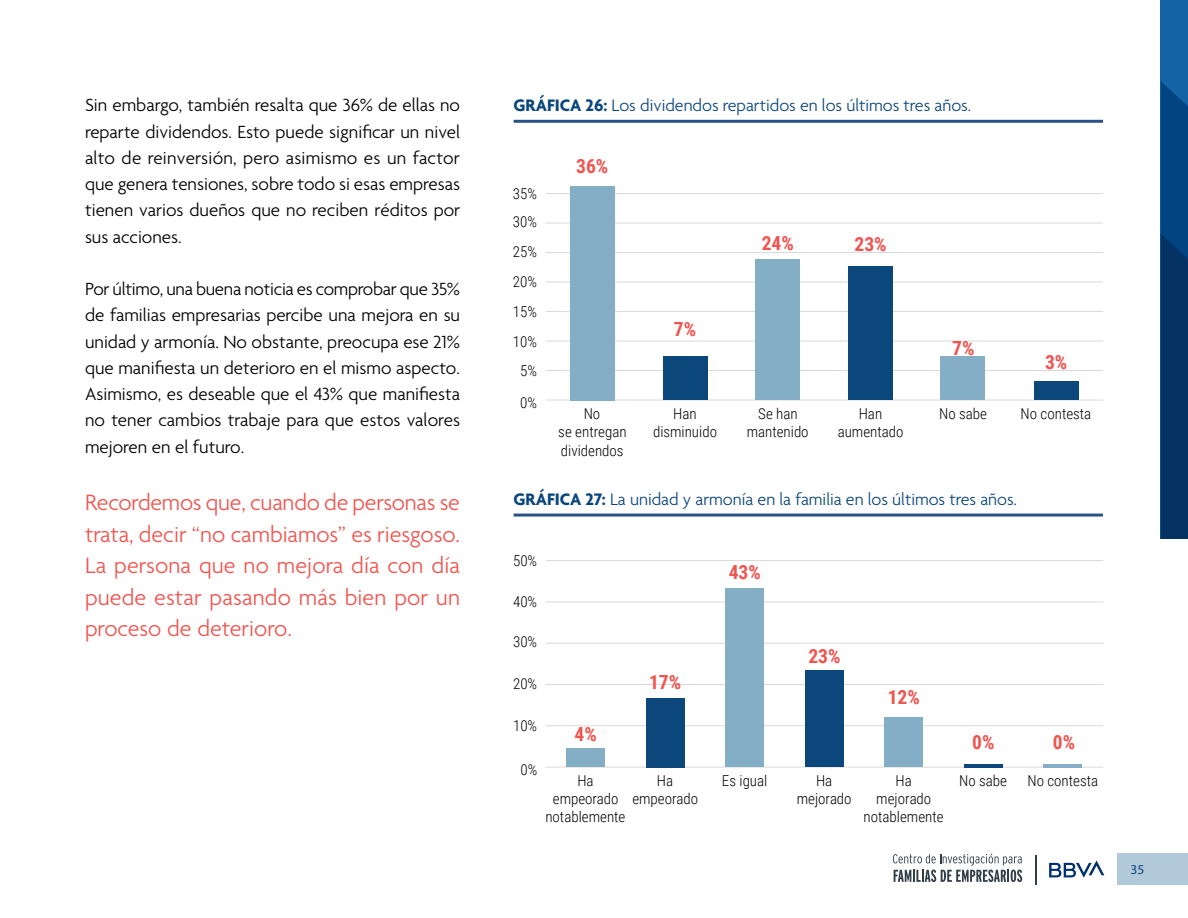
<style>
.page{position:relative;width:1188px;height:918px;background:#fff}
.page>*{position:absolute;margin:0;border:0;box-sizing:border-box;transform-origin:0 0}
.Destacado{font:300 24px/31.5px "Agenda";letter-spacing:.005em;color:#f05550;text-align:justify}
.Gráfica_números{font:700 19.5px "Roboto Condensed";color:#f05550}
.Texto{font:300 19.05px/26.2px "Agenda";color:#000;text-align:justify}
.Gráfica_Título_Núm{font:300 18px "Agenda";color:#0c477b}
.t1{font:300 15px/18px "Roboto Condensed";color:#000;text-align:center}
.t2{font:13.5px "Myriad Pro";color:#0c477b}
.s1{font-weight:700}
</style>
<div class="page">
<svg style="left:893px;top:854px;width:129px;height:28px"></svg>
<hr style="left:1035px;top:855px;width:2px;height:30px;background:#313e48">
<svg style="left:1049px;top:861px;width:55px;height:16px"></svg>
<div style="left:1118px;top:854px;width:70px;height:31px;background:#b2c9da"></div>
<div style="left:1161px;top:0;width:27px;height:539px;background:#1464a5"></div>
<svg style="left:1161px;top:82px;width:27px;height:457px;background:#03396e"></svg>
<hr style="left:514px;top:120px;width:589px;height:3px;background:#2b5284">
<hr style="left:514px;top:514px;width:589px;height:3px;background:#2b5284">
<hr style="left:546px;top:400px;width:557px;height:1px;background:#d9d9d9">
<hr style="left:546px;top:370px;width:557px;height:1px;background:#d9d9d9">
<hr style="left:546px;top:341px;width:557px;height:1px;background:#d9d9d9">
<hr style="left:546px;top:311px;width:557px;height:1px;background:#d9d9d9">
<hr style="left:546px;top:282px;width:557px;height:1px;background:#d9d9d9">
<hr style="left:546px;top:252px;width:557px;height:1px;background:#d9d9d9">
<hr style="left:546px;top:223px;width:557px;height:1px;background:#d9d9d9">
<hr style="left:546px;top:193px;width:557px;height:1px;background:#d9d9d9">
<div style="left:570px;top:186px;width:45px;height:214px;background:#84aec6"></div>
<div style="left:663px;top:356px;width:44px;height:44px;background:#0c477b"></div>
<div style="left:940px;top:356px;width:44px;height:44px;background:#84aec6"></div>
<div style="left:756px;top:259px;width:44px;height:141px;background:#84aec6"></div>
<div style="left:848px;top:267px;width:45px;height:133px;background:#0c477b"></div>
<div style="left:1034px;top:382px;width:44px;height:18px;background:#0c477b"></div>
<hr style="left:546px;top:767px;width:557px;height:1px;background:#d9d9d9">
<hr style="left:546px;top:725px;width:557px;height:1px;background:#d9d9d9">
<hr style="left:546px;top:684px;width:557px;height:1px;background:#d9d9d9">
<hr style="left:546px;top:643px;width:557px;height:1px;background:#d9d9d9">
<hr style="left:546px;top:602px;width:557px;height:1px;background:#d9d9d9">
<hr style="left:546px;top:560px;width:557px;height:1px;background:#d9d9d9">
<div style="left:567px;top:748px;width:38px;height:19px;background:#84aec6"></div>
<div style="left:646px;top:698px;width:38px;height:69px;background:#0c477b"></div>
<div style="left:726px;top:588px;width:38px;height:179px;background:#84aec6"></div>
<div style="left:805px;top:671px;width:38px;height:96px;background:#0c477b"></div>
<div style="left:885px;top:718px;width:38px;height:49px;background:#84aec6"></div>
<hr style="left:964px;top:764px;width:39px;height:3px;background:#0c477b">
<hr style="left:1044px;top:764px;width:38px;height:3px;background:#84aec6">
<p class="Texto" style="left:85px;top:93px;width:377px">Sin embargo, también resalta que 36% de ellas no reparte dividendos. Esto puede significar un nivel alto de reinversión, pero asimismo es un factor que genera tensiones, sobre todo si esas empresas tienen varios dueños que no reciben réditos por sus acciones.</p>
<p class="Texto" style="left:85px;top:277px;width:377px">Por último, una buena noticia es comprobar que 35% de familias empresarias percibe una mejora en su unidad y armonía. No obstante, preocupa ese 21% que manifiesta un deterioro en el mismo aspecto.<br>Asimismo, es deseable que el 43% que manifiesta no tener cambios trabaje para que estos valores mejoren en el futuro.</p>
<p class="Destacado" style="left:85px;top:488px;width:377px">Recordemos que, cuando de personas se trata, decir “no cambiamos” es riesgoso.<br>La persona que no mejora día con día puede estar pasando más bien por un proceso de deterioro.</p>
<p class="Gráfica_Título_Núm" style="left:514px;top:96px;width:459px"><span class="s1">GRÁFICA 26:</span> Los dividendos repartidos en los últimos tres años.</p>
<p class="t1" style="left:513px;top:184px;width:26px">35%</p>
<p class="t1" style="left:513px;top:212px;width:26px">30%</p>
<p class="t1" style="left:513px;top:243px;width:26px">25%</p>
<p class="t1" style="left:513px;top:272px;width:26px">20%</p>
<p class="t1" style="left:513px;top:302px;width:26px">15%</p>
<p class="t1" style="left:513px;top:332px;width:26px">10%</p>
<p class="t1" style="left:520px;top:361px;width:18px">5%</p>
<p class="t1" style="left:520px;top:393px;width:18px">0%</p>
<p class="Gráfica_números" style="left:576px;top:153px;width:34px">36%</p>
<p class="t1" style="left:558px;top:404px;width:70px">No<br>se entregan dividendos</p>
<p class="Gráfica_números" style="left:674px;top:315px;width:24px">7%</p>
<p class="t1" style="left:653px;top:404px;width:66px">Han disminuido</p>
<p class="Gráfica_números" style="left:762px;top:229px;width:34px">24%</p>
<p class="Gráfica_números" style="left:855px;top:230px;width:34px">23%</p>
<p class="Gráfica_números" style="left:952px;top:334px;width:24px">7%</p>
<p class="Gráfica_números" style="left:1045px;top:348px;width:24px">3%</p>
<p class="t1" style="left:747px;top:404px;width:63px">Se han mantenido</p>
<p class="t1" style="left:859px;top:404px;width:25px">Han</p>
<p class="t1" style="left:939px;top:404px;width:49px">No sabe</p>
<p class="t1" style="left:1021px;top:404px;width:72px">No contesta</p>
<p class="t1" style="left:838px;top:422px;width:67px">aumentado</p>
<p class="Gráfica_Título_Núm" style="left:514px;top:490px;width:505px"><span class="s1">GRÁFICA 27:</span> La unidad y armonía en la familia en los últimos tres años.</p>
<p class="t1" style="left:513px;top:551px;width:26px">50%</p>
<p class="t1" style="left:513px;top:592px;width:26px">40%</p>
<p class="t1" style="left:513px;top:632px;width:26px">30%</p>
<p class="t1" style="left:513px;top:674px;width:26px">20%</p>
<p class="Gráfica_números" style="left:649px;top:668px;width:34px">17%</p>
<p class="Gráfica_números" style="left:729px;top:558px;width:34px">43%</p>
<p class="t1" style="left:513px;top:716px;width:26px">10%</p>
<p class="t1" style="left:520px;top:760px;width:18px">0%</p>
<p class="Gráfica_números" style="left:574px;top:721px;width:24px">4%</p>
<p class="t1" style="left:545px;top:771px;width:82px">Ha empeorado notablemente</p>
<p class="t1" style="left:657px;top:771px;width:18px">Ha</p>
<p class="t1" style="left:722px;top:771px;width:47px">Es igual</p>
<p class="t1" style="left:632px;top:789px;width:67px">empeorado</p>
<p class="Gráfica_números" style="left:808px;top:642px;width:34px">23%</p>
<p class="t1" style="left:797px;top:771px;width:56px">Ha mejorado</p>
<p class="Gráfica_números" style="left:888px;top:683px;width:34px">12%</p>
<p class="Gráfica_números" style="left:972px;top:729px;width:24px">0%</p>
<p class="Gráfica_números" style="left:1053px;top:729px;width:24px">0%</p>
<p class="t1" style="left:896px;top:771px;width:18px">Ha</p>
<p class="t1" style="left:959px;top:771px;width:49px">No sabe</p>
<p class="t1" style="left:1027px;top:771px;width:72px">No contesta</p>
<p class="t1" style="left:864px;top:789px;width:82px">mejorado notablemente</p>
<p class="t2" style="left:1131px;top:861px;width:15px">35</p>
</div>
